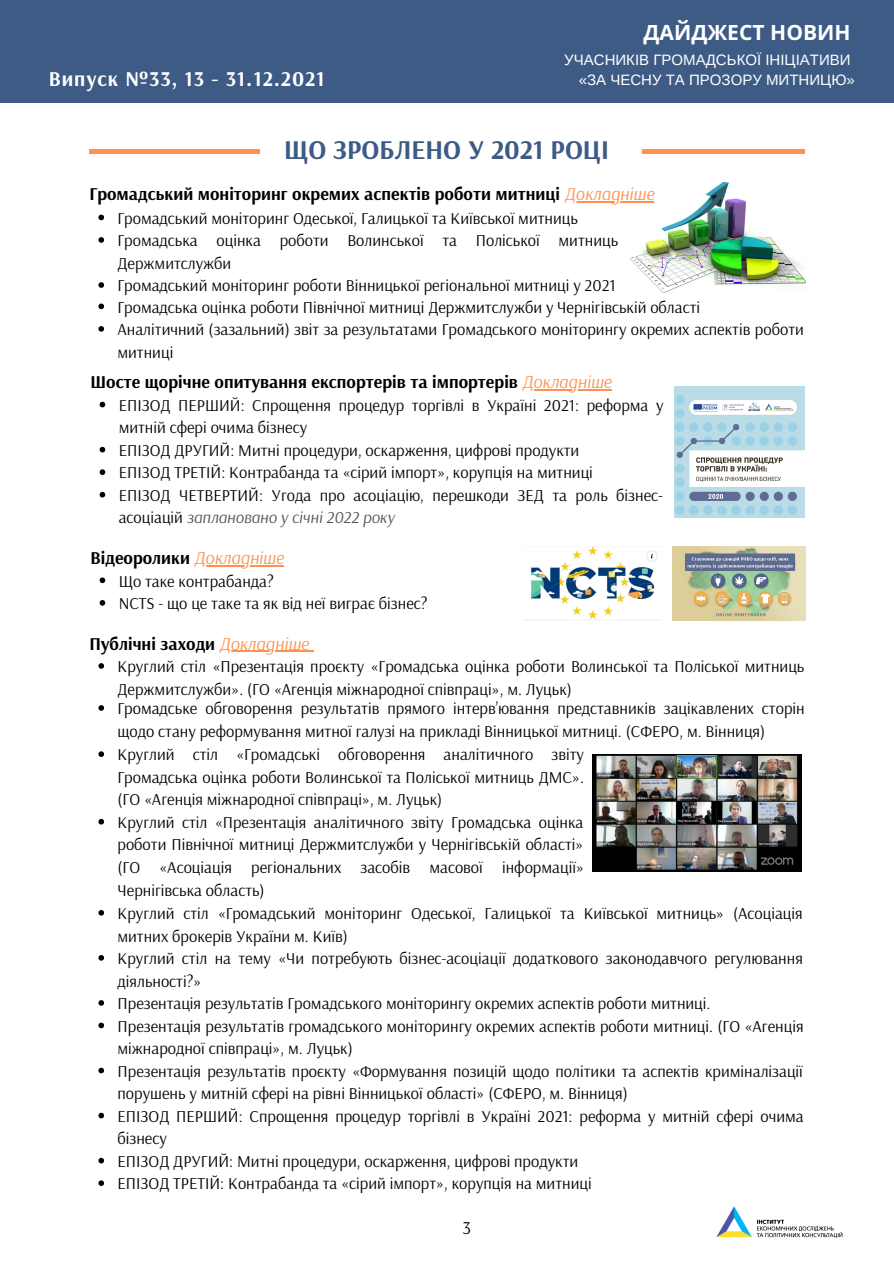
<style>
.page{position:relative;width:894px;height:1264px;background:#fff}
.page>*{position:absolute;margin:0;border:0;box-sizing:border-box;transform-origin:0 0}
.t1{font:700 27px "Arsenal";color:#3d5b84}
.t2{font:700 21px "Arsenal";letter-spacing:.045em;color:#fff}
.t3{font:700 21px "Noto Sans";color:#fff}
.t4{font:700 18px "Arsenal";color:#000}
.t5{font:18px "Arsenal";color:#000}
.t6{font:16.5px/22.5px "Arsenal";color:#000}
.t7{font:15px "Arimo";color:#fff}
.s1{font-weight:400;font-style:italic;color:#ff914d}
.s2{font-style:italic;color:#545454}
</style>
<div class="page">
<div style="left:0;top:0;width:893px;height:103px;background:#3d5b84"></div>
<hr style="left:596px;top:150px;width:209px;height:4px;background:#ff914d">
<hr style="left:89px;top:150px;width:209px;height:4px;background:#ff914d">
<div style="left:260px;top:132px;width:381px;height:35px;background:#fff"></div>
<img style="left:716px;top:1206px;width:127px;height:32px">
<img style="left:672px;top:546px;width:132px;height:75px">
<img style="left:674px;top:387px;width:130px;height:130px">
<img style="left:592px;top:754px;width:209px;height:117px">
<img style="left:620px;top:182px;width:185px;height:111px">
<img style="left:523px;top:546px;width:138px;height:74px">
<hr style="left:564px;top:201px;width:90px;height:1px;background:#ff914d">
<svg style="left:98px;top:303px;width:6px;height:6px"></svg>
<svg style="left:98px;top:326px;width:6px;height:6px"></svg>
<svg style="left:100px;top:402px;width:5px;height:5px"></svg>
<svg style="left:100px;top:447px;width:5px;height:5px"></svg>
<svg style="left:100px;top:469px;width:5px;height:6px"></svg>
<svg style="left:100px;top:492px;width:5px;height:5px"></svg>
<hr style="left:522px;top:389px;width:89px;height:1px;background:#ff914d">
<svg style="left:100px;top:577px;width:5px;height:6px"></svg>
<svg style="left:100px;top:600px;width:5px;height:5px"></svg>
<hr style="left:194px;top:565px;width:90px;height:1px;background:#ff914d">
<svg style="left:98px;top:663px;width:6px;height:5px"></svg>
<hr style="left:219px;top:650px;width:90px;height:2px;background:#ff914d">
<svg style="left:98px;top:705px;width:6px;height:5px"></svg>
<svg style="left:98px;top:910px;width:6px;height:5px"></svg>
<svg style="left:98px;top:955px;width:6px;height:5px"></svg>
<svg style="left:98px;top:1000px;width:6px;height:5px"></svg>
<svg style="left:98px;top:1022px;width:6px;height:6px"></svg>
<svg style="left:98px;top:1067px;width:6px;height:6px"></svg>
<svg style="left:98px;top:1112px;width:6px;height:6px"></svg>
<svg style="left:98px;top:1157px;width:6px;height:6px"></svg>
<svg style="left:98px;top:1180px;width:6px;height:5px"></svg>
<svg style="left:98px;top:751px;width:6px;height:6px"></svg>
<svg style="left:98px;top:819px;width:6px;height:5px"></svg>
<svg style="left:98px;top:215px;width:6px;height:5px"></svg>
<svg style="left:98px;top:237px;width:6px;height:6px"></svg>
<svg style="left:98px;top:282px;width:6px;height:6px"></svg>
<p class="t3" style="left:643px;top:17px;width:208px">ДАЙДЖЕСТ НОВИН</p>
<p class="t7" style="left:564px;top:51px;width:288px">УЧАСНИКІВ ГРОМАДСЬКОЇ ІНІЦІАТИВИ</p>
<p class="t2" style="left:49px;top:65px;width:277px">Випуск №33, 13 - 31.12.2021</p>
<p class="t7" style="left:578px;top:71px;width:277px">«ЗА ЧЕСНУ ТА ПРОЗОРУ МИТНИЦЮ»</p>
<p class="t1" style="left:284px;top:132px;width:326px">ЩО ЗРОБЛЕНО У 2021 РОЦІ</p>
<p class="t4" style="left:89px;top:182px;width:566px">Громадський моніторинг окремих аспектів роботи митниці <span class="s1">Докладніше</span></p>
<p class="t6" style="left:117px;top:206px;width:462px">Громадський моніторинг Одеської, Галицької та Київської митниць</p>
<p class="t6" style="left:117px;top:229px;width:502px">Громадська оцінка роботи Волинської та Поліської митниць<br>Держмитслужби</p>
<p class="t6" style="left:117px;top:274px;width:499px">Громадський моніторинг роботи Вінницької регіональної митниці у 2021</p>
<p class="t6" style="left:117px;top:295px;width:584px">Громадська оцінка роботи Північної митниці Держмитслужби у Чернігівській області</p>
<p class="t6" style="left:117px;top:318px;width:687px">Аналітичний (зазальний) звіт за результатами Громадського моніторингу окремих аспектів роботи митниці</p>
<p class="t6" style="left:119px;top:393px;width:546px">ЕПІЗОД ПЕРШИЙ: Спрощення процедур торгівлі в Україні 2021: реформа у митній сфері очима бізнесу</p>
<p class="t6" style="left:119px;top:438px;width:462px">ЕПІЗОД ДРУГИЙ: Митні процедури, оскарження, цифрові продукти</p>
<p class="t6" style="left:119px;top:461px;width:475px">ЕПІЗОД ТРЕТІЙ: Контрабанда та «сірий імпорт», корупція на митниці</p>
<p class="t6" style="left:119px;top:483px;width:545px">ЕПІЗОД ЧЕТВЕРТИЙ: Угода про асоціацію, перешкоди ЗЕД та роль бізнес&shy;асоціацій <span class="s2">заплановано у січні 2022 року</span></p>
<p class="t4" style="left:91px;top:370px;width:522px">Шосте щорічне опитування експортерів та імпортерів <span class="s1">Докладніше</span></p>
<p class="t4" style="left:91px;top:546px;width:195px">Відеоролики <span class="s1">Докладніше</span></p>
<p class="t6" style="left:119px;top:569px;width:157px">Що таке контрабанда?</p>
<p class="t6" style="left:119px;top:591px;width:310px">NCTS - що це таке та як від неї виграє бізнес?</p>
<p class="t4" style="left:89px;top:631px;width:221px">Публічні заходи <span class="s1">Докладніше</span></p>
<p class="t6" style="left:117px;top:654px;width:688px">Круглий стіл «Презентація проєкту «Громадська оцінка роботи Волинської та Поліської митниць<br>Держмитслужби». (ГО «Агенція міжнародної співпраці», м. Луцьк)</p>
<p class="t6" style="left:117px;top:696px;width:688px">Громадське обговорення результатів прямого інтерв’ювання представників зацікавлених сторін щодо стану реформування митної галузі на прикладі Вінницької митниці. (СФЕРО, м. Вінниця)</p>
<p class="t6" style="left:117px;top:743px;width:468px;text-align:justify">Круглий стіл «Громадські обговорення аналітичного звіту Громадська оцінка роботи Волинської та Поліської митниць ДМС». (ГО «Агенція міжнародної співпраці», м. Луцьк)</p>
<p class="t6" style="left:117px;top:810px;width:468px;text-align:justify">Круглий стіл «Презентація аналітичного звіту Громадська оцінка роботи Північної митниці Держмитслужби у Чернігівській області» (ГО «Асоціація регіональних засобів масової інформації» Чернігівська область)</p>
<p class="t6" style="left:117px;top:901px;width:686px">Круглий стіл «Громадський моніторинг Одеської, Галицької та Київської митниць» (Асоціація митних брокерів України м. Київ)</p>
<p class="t6" style="left:117px;top:946px;width:686px">Круглий стіл на тему «Чи потребують бізнес-асоціації додаткового законодавчого регулювання діяльності?»</p>
<p class="t6" style="left:117px;top:991px;width:594px">Презентація результатів Громадського моніторингу окремих аспектів роботи митниці.</p>
<p class="t6" style="left:117px;top:1014px;width:687px">Презентація результатів громадського моніторингу окремих аспектів роботи митниці. (ГО «Агенція міжнародної співпраці», м. Луцьк)</p>
<p class="t6" style="left:117px;top:1059px;width:686px">Презентація результатів проєкту «Формування позицій щодо політики та аспектів криміналізації порушень у митній сфері на рівні Вінницької області» (СФЕРО, м. Вінниця)</p>
<p class="t6" style="left:117px;top:1104px;width:687px">ЕПІЗОД ПЕРШИЙ: Спрощення процедур торгівлі в Україні 2021: реформа у митній сфері очима бізнесу</p>
<p class="t6" style="left:117px;top:1149px;width:462px">ЕПІЗОД ДРУГИЙ: Митні процедури, оскарження, цифрові продукти</p>
<p class="t6" style="left:117px;top:1171px;width:475px">ЕПІЗОД ТРЕТІЙ: Контрабанда та «сірий імпорт», корупція на митниці</p>
<p class="t5" style="left:462px;top:1215px;width:10px">3</p>
</div>
